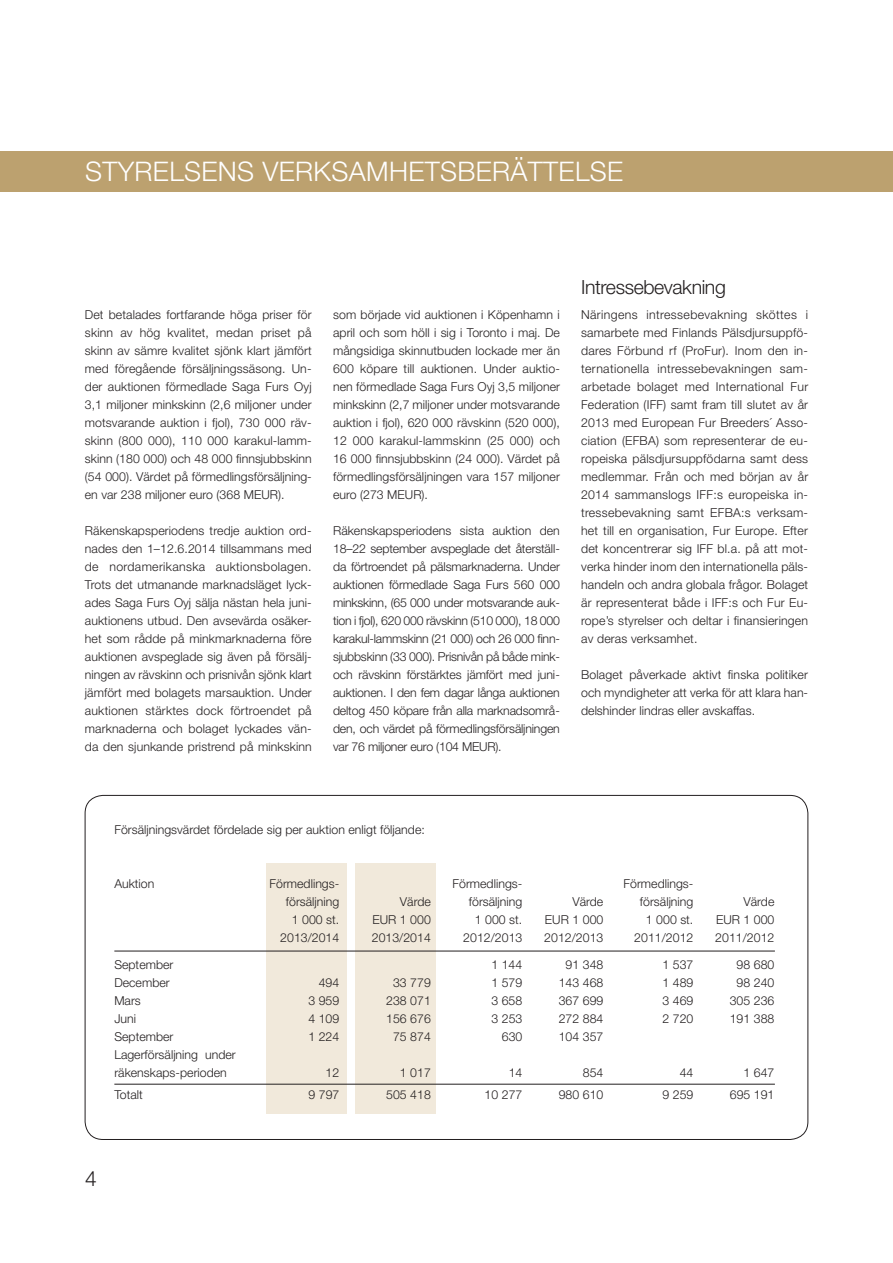
<style>
.page{position:relative;width:893px;height:1263px;background:#fff}
.page>*{position:absolute;margin:0;border:0;box-sizing:border-box;transform-origin:0 0}
.t1{font:300 27px "Helvetica Neue";letter-spacing:.015em;color:#fff}
.t2{font:300 21px "Helvetica Neue";color:#231f20}
.t3{font:300 19.5px "Helvetica Neue";letter-spacing:-.02em;color:#231f20}
.t4{font:300 12.3px/18px "Helvetica Neue";letter-spacing:.005em;color:#231f20;text-align:justify}
</style>
<div class="page">
<div style="left:0;top:151px;width:893px;height:40px;background:#bca16f"></div>
<div style="left:355px;top:863px;width:81px;height:250px;background:#f1e9db"></div>
<div style="left:266px;top:863px;width:81px;height:250px;background:#f1e9db"></div>
<hr style="left:114px;top:951px;width:661px;height:1px;background:#231f20">
<hr style="left:114px;top:1084px;width:661px;height:1px;background:#231f20">
<h1 class="t1" style="left:85px;top:155px;width:540px">STYRELSENS VERKSAMHETSBERÄTTELSE</h1>
<p class="t4" style="left:85px;top:305px;width:228px">Det betalades fortfarande höga priser för skinn av hög kvalitet, medan priset på skinn av sämre kvalitet sjönk klart jämfört med föregående försäljningssäsong. Un&shy;der auktionen förmedlade Saga Furs Oyj 3,1 miljoner minkskinn (2,6 miljoner under motsvarande auktion i fjol), 730 000 räv&shy;skinn (800 000), 110 000 karakul-lamm&shy;skinn (180 000) och 48 000 finnsjubbskinn (54 000). Värdet på förmedlingsförsäljning&shy;en var 238 miljoner euro (368 MEUR).</p>
<p class="t4" style="left:85px;top:521px;width:228px">Räkenskapsperiodens tredje auktion ord&shy;nades den 1–12.6.2014 tillsammans med de nordamerikanska auktionsbolagen.<br>Trots det utmanande marknadsläget lyck&shy;ades Saga Furs Oyj sälja nästan hela juni&shy;auktionens utbud. Den avsevärda osäker&shy;het som rådde på minkmarknaderna före auktionen avspeglade sig även på försälj&shy;ningen av rävskinn och prisnivån sjönk klart jämfört med bolagets marsauktion. Under auktionen stärktes dock förtroendet på marknaderna och bolaget lyckades vän&shy;da den sjunkande pristrend på minkskinn</p>
<p class="t4" style="left:333px;top:305px;width:228px">som började vid auktionen i Köpenhamn i april och som höll i sig i Toronto i maj. De mångsidiga skinnutbuden lockade mer än 600 köpare till auktionen. Under auktio&shy;nen förmedlade Saga Furs Oyj 3,5 miljoner minkskinn (2,7 miljoner under motsvarande auktion i fjol), 620 000 rävskinn (520 000), 12 000 karakul-lammskinn (25 000) och 16 000 finnsjubbskinn (24 000). Värdet på förmedlingsförsäljningen vara 157 miljoner euro (273 MEUR).</p>
<p class="t4" style="left:333px;top:521px;width:228px">Räkenskapsperiodens sista auktion den 18–22 september avspeglade det återställ&shy;da förtroendet på pälsmarknaderna. Under auktionen förmedlade Saga Furs 560 000 minkskinn, (65 000 under motsvarande auk&shy;tion i fjol), 620 000 rävskinn (510 000), 18 000 karakul-lammskinn (21 000) och 26 000 finn&shy;sjubbskinn (33 000). Prisnivån på både mink&shy;och rävskinn förstärktes jämfört med juni&shy;auktionen. I den fem dagar långa auktionen deltog 450 köpare från alla marknadsområ&shy;den, och värdet på förmedlingsförsäljningen var 76 miljoner euro (104 MEUR).</p>
<h3 class="t3" style="left:581px;top:275px;width:146px">Intressebevakning</h3>
<p class="t4" style="left:581px;top:305px;width:229px">Näringens intressebevakning sköttes i samarbete med Finlands Pälsdjursuppfö&shy;dares Förbund rf (ProFur). Inom den in&shy;ternationella intressebevakningen sam&shy;arbetade bolaget med International Fur Federation (IFF) samt fram till slutet av år 2013 med European Fur Breeders´ Asso&shy;ciation (EFBA) som representerar de eu&shy;ropeiska pälsdjursuppfödarna samt dess medlemmar. Från och med början av år 2014 sammanslogs IFF:s europeiska in&shy;tressebevakning samt EFBA:s verksam&shy;het till en organisation, Fur Europe. Efter det koncentrerar sig IFF bl.a. på att mot&shy;verka hinder inom den internationella päls&shy;handeln och andra globala frågor. Bolaget är representerat både i IFF:s och Fur Eu&shy;rope’s styrelser och deltar i finansieringen av deras verksamhet.</p>
<p class="t4" style="left:581px;top:665px;width:228px">Bolaget påverkade aktivt finska politiker och myndigheter att verka för att klara han&shy;delshinder lindras eller avskaffas.</p>
<p class="t4" style="left:114px;top:821px;width:312px">Försäljningsvärdet fördelade sig per auktion enligt följande:</p>
<p class="t4" style="left:114px;top:875px;width:42px">Auktion</p>
<p class="t4" style="left:269px;top:875px;width:71px">Förmedlings-</p>
<p class="t4" style="left:452px;top:875px;width:71px">Förmedlings-</p>
<p class="t4" style="left:624px;top:875px;width:71px">Förmedlings-</p>
<p class="t4" style="left:286px;top:893px;width:55px">försäljning</p>
<p class="t4" style="left:400px;top:893px;width:32px">Värde</p>
<p class="t4" style="left:469px;top:893px;width:55px">försäljning</p>
<p class="t4" style="left:572px;top:893px;width:32px">Värde</p>
<p class="t4" style="left:640px;top:893px;width:55px">försäljning</p>
<p class="t4" style="left:743px;top:893px;width:32px">Värde</p>
<p class="t4" style="left:292px;top:910px;width:49px">1 000 st.</p>
<p class="t4" style="left:372px;top:910px;width:60px">EUR 1 000</p>
<p class="t4" style="left:475px;top:910px;width:49px">1 000 st.</p>
<p class="t4" style="left:545px;top:910px;width:60px">EUR 1 000</p>
<p class="t4" style="left:646px;top:910px;width:49px">1 000 st.</p>
<p class="t4" style="left:716px;top:910px;width:60px">EUR 1 000</p>
<p class="t4" style="left:280px;top:928px;width:61px">2013/2014</p>
<p class="t4" style="left:372px;top:928px;width:61px">2013/2014</p>
<p class="t4" style="left:463px;top:928px;width:61px">2012/2013</p>
<p class="t4" style="left:544px;top:928px;width:61px">2012/2013</p>
<p class="t4" style="left:634px;top:928px;width:61px">2011/2012</p>
<p class="t4" style="left:715px;top:928px;width:61px">2011/2012</p>
<p class="t4" style="left:114px;top:955px;width:61px">September</p>
<p class="t4" style="left:491px;top:955px;width:32px">1 144</p>
<p class="t4" style="left:566px;top:955px;width:39px">91 348</p>
<p class="t4" style="left:662px;top:955px;width:32px">1 537</p>
<p class="t4" style="left:737px;top:955px;width:39px">98 680</p>
<p class="t4" style="left:114px;top:973px;width:57px">December</p>
<p class="t4" style="left:319px;top:973px;width:22px">494</p>
<p class="t4" style="left:393px;top:973px;width:39px">33 779</p>
<p class="t4" style="left:491px;top:973px;width:32px">1 579</p>
<p class="t4" style="left:559px;top:973px;width:46px">143 468</p>
<p class="t4" style="left:662px;top:973px;width:32px">1 489</p>
<p class="t4" style="left:737px;top:973px;width:39px">98 240</p>
<p class="t4" style="left:114px;top:991px;width:28px">Mars</p>
<p class="t4" style="left:308px;top:991px;width:32px">3 959</p>
<p class="t4" style="left:386px;top:991px;width:46px">238 071</p>
<p class="t4" style="left:491px;top:991px;width:32px">3 658</p>
<p class="t4" style="left:559px;top:991px;width:46px">367 699</p>
<p class="t4" style="left:662px;top:991px;width:32px">3 469</p>
<p class="t4" style="left:730px;top:991px;width:46px">305 236</p>
<p class="t4" style="left:114px;top:1009px;width:23px">Juni</p>
<p class="t4" style="left:308px;top:1009px;width:32px">4 109</p>
<p class="t4" style="left:386px;top:1009px;width:46px">156 676</p>
<p class="t4" style="left:491px;top:1009px;width:32px">3 253</p>
<p class="t4" style="left:559px;top:1009px;width:46px">272 884</p>
<p class="t4" style="left:662px;top:1009px;width:32px">2 720</p>
<p class="t4" style="left:730px;top:1009px;width:46px">191 388</p>
<p class="t4" style="left:114px;top:1027px;width:61px">September</p>
<p class="t4" style="left:308px;top:1027px;width:32px">1 224</p>
<p class="t4" style="left:393px;top:1027px;width:39px">75 874</p>
<p class="t4" style="left:502px;top:1027px;width:22px">630</p>
<p class="t4" style="left:559px;top:1027px;width:46px">104 357</p>
<p class="t4" style="left:114px;top:1045px;width:123px">Lagerförsäljning under räkenskaps-perioden</p>
<p class="t4" style="left:326px;top:1063px;width:15px">12</p>
<p class="t4" style="left:400px;top:1063px;width:32px">1 017</p>
<p class="t4" style="left:509px;top:1063px;width:15px">14</p>
<p class="t4" style="left:583px;top:1063px;width:22px">854</p>
<p class="t4" style="left:680px;top:1063px;width:15px">44</p>
<p class="t4" style="left:743px;top:1063px;width:32px">1 647</p>
<p class="t4" style="left:114px;top:1085px;width:30px">Totalt</p>
<p class="t4" style="left:308px;top:1085px;width:32px">9 797</p>
<p class="t4" style="left:386px;top:1085px;width:46px">505 418</p>
<p class="t4" style="left:485px;top:1085px;width:39px">10 277</p>
<p class="t4" style="left:559px;top:1085px;width:46px">980 610</p>
<p class="t4" style="left:662px;top:1085px;width:32px">9 259</p>
<p class="t4" style="left:730px;top:1085px;width:46px">695 191</p>
<h2 class="t2" style="left:85px;top:1166px;width:13px">4</h2>
</div>
